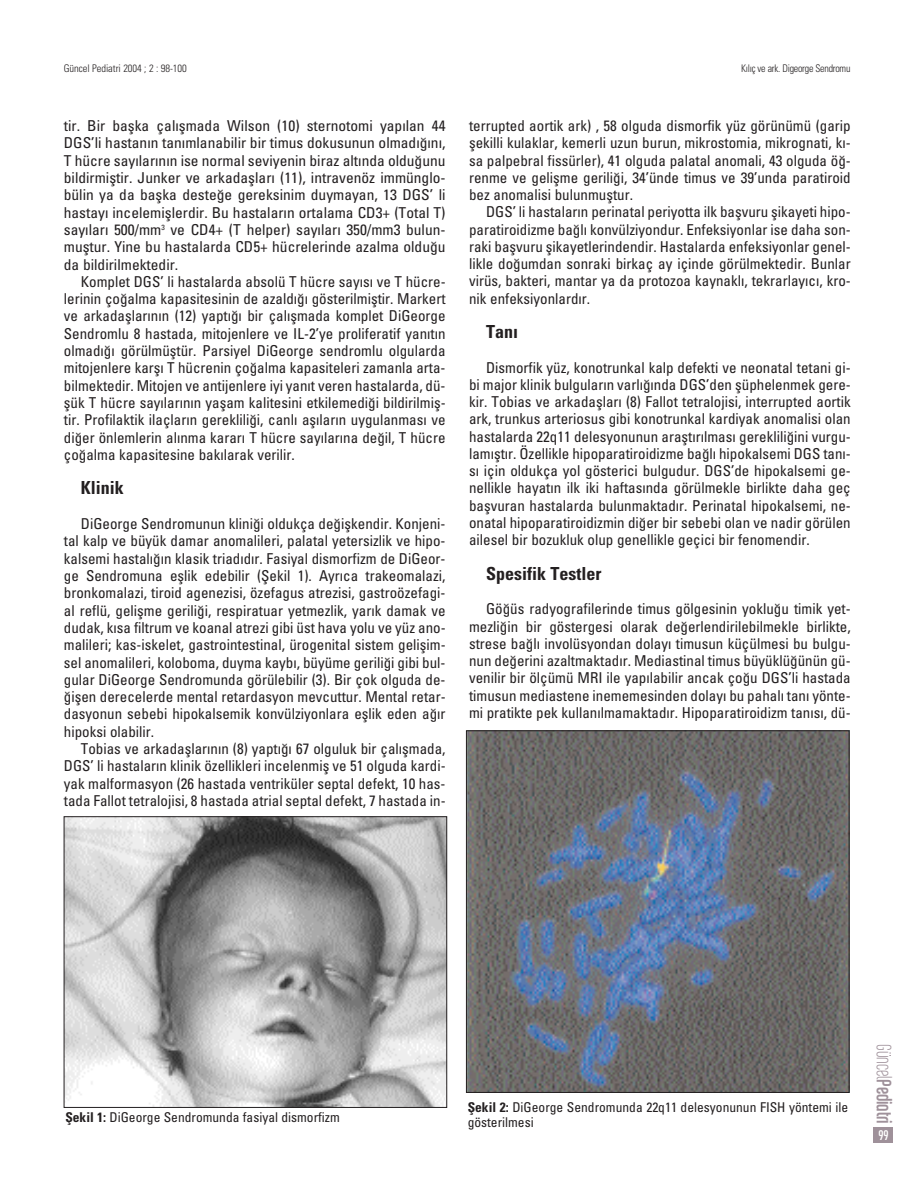
<style>
.page{position:relative;width:915px;height:1191px;background:#fff}
.page>*{position:absolute;margin:0;border:0;box-sizing:border-box;transform-origin:0 0}
.t1{font:22.2px "Chalet Comprime Cologne Seventy";letter-spacing:-.005em;color:#9f919a}
.t2{font:700 condensed 18px "Univers";color:#231f20}
.t3{font:condensed 15px/17.2px "Univers";color:#231f20;text-align:justify}
.t4{font:15px "Chalet Comprime Cologne Seventy";color:#fff}
.t5{font:condensed 13.5px/15px "Univers";color:#231f20}
.t6{font:300 condensed 10.5px "Univers";letter-spacing:-.005em;color:#231f20}
.t7{font:300 condensed 10.5px "Univers";letter-spacing:-.005em;color:#231f20;scale:.95 1}
.s1{font-weight:700}
.s2{font-family:"Chalet Comprime Milan Seventy"}
</style>
<div class="page">
<div style="left:872px;top:1127px;width:20px;height:15px;background:#9f919a"></div>
<img style="left:66px;top:818px;width:379px;height:287px">
<div style="left:64px;top:816px;width:383px;height:291px;border:1px solid #231f20"></div>
<img style="left:468px;top:732px;width:379px;height:358px">
<div style="left:466px;top:730px;width:383px;height:362px;border:1px solid #231f20"></div>
<p class="t6" style="left:64px;top:65px;width:124px">Güncel Pediatri 2004 ; 2 : 98-100</p>
<p class="t7" style="left:740px;top:65px;width:117px">K›l›ç ve ark. Digeorge Sendromu</p>
<p class="t3" style="left:64px;top:118px;width:383px">tir. Bir baflka çal›flmada Wilson (10) sternotomi yap›lan 44<br>DGS’li hastan›n tan›mlanabilir bir timus dokusunun olmad›¤›n›, T hücre say›lar›n›n ise normal seviyenin biraz alt›nda oldu¤unu bildirmifltir. Junker ve arkadafllar› (11), intravenöz immünglo&shy;bülin ya da baflka deste¤e gereksinim duymayan, 13 DGS’ li hastay› incelemifllerdir. Bu hastalar›n ortalama CD3+ (Total T) say›lar› 500/mm<sup>3</sup> ve CD4+ (T helper) say›lar› 350/mm3 bulun&shy;mufltur. Yine bu hastalarda CD5+ hücrelerinde azalma oldu¤u da bildirilmektedir.</p>
<p class="t3" style="left:64px;top:274px;width:383px;text-indent:17px">Komplet DGS’ li hastalarda absolü T hücre say›s› ve T hücre&shy;lerinin ço¤alma kapasitesinin de azald›¤› gösterilmifltir. Markert ve arkadafllar›n›n (12) yapt›¤› bir çal›flmada komplet DiGeorge Sendromlu 8 hastada, mitojenlere ve IL-2’ye proliferatif yan›t›n olmad›¤› görülmüfltür. Parsiyel DiGeorge sendromlu olgularda mitojenlere karfl› T hücrenin ço¤alma kapasiteleri zamanla arta&shy;bilmektedir. Mitojen ve antijenlere iyi yan›t veren hastalarda, dü&shy;flük T hücre say›lar›n›n yaflam kalitesini etkilemedi¤i bildirilmifl&shy;tir. Profilaktik ilaçlar›n gereklili¤i, canl› afl›lar›n uygulanmas› ve di¤er önlemlerin al›nma karar› T hücre say›lar›na de¤il, T hücre ço¤alma kapasitesine bak›larak verilir.</p>
<p class="t2" style="left:81px;top:481px;width:45px">Klinik</p>
<p class="t3" style="left:64px;top:516px;width:383px;text-indent:17px">DiGeorge Sendromunun klini¤i oldukça de¤iflkendir. Konjeni&shy;tal kalp ve büyük damar anomalileri, palatal yetersizlik ve hipo&shy;kalsemi hastal›¤›n klasik triad›d›r. Fasiyal dismorfizm de DiGeor&shy;ge Sendromuna efllik edebilir (fiekil 1). Ayr›ca trakeomalazi, bronkomalazi, tiroid agenezisi, özefagus atrezisi, gastroözefagi&shy;al reflü, geliflme gerili¤i, respiratuar yetmezlik, yar›k damak ve dudak, k›sa filtrum ve koanal atrezi gibi üst hava yolu ve yüz ano&shy;malileri; kas-iskelet, gastrointestinal, ürogenital sistem geliflim&shy;sel anomalileri, koloboma, duyma kayb›, büyüme gerili¤i gibi bul&shy;gular DiGeorge Sendromunda görülebilir (3). Bir çok olguda de-¤iflen derecelerde mental retardasyon mevcuttur. Mental retar&shy;dasyonun sebebi hipokalsemik konvülziyonlara efllik eden a¤›r hipoksi olabilir.</p>
<p class="t3" style="left:64px;top:741px;width:383px;text-indent:17px">Tobias ve arkadafllar›n›n (8) yapt›¤› 67 olguluk bir çal›flmada, DGS’ li hastalar›n klinik özellikleri incelenmifl ve 51 olguda kardi&shy;yak malformasyon (26 hastada ventriküler septal defekt, 10 has&shy;tada Fallot tetralojisi, 8 hastada atrial septal defekt, 7 hastada in-</p>
<p class="t3" style="left:469px;top:118px;width:383px">terrupted aortik ark) , 58 olguda dismorfik yüz görünümü (garip flekilli kulaklar, kemerli uzun burun, mikrostomia, mikrognati, k›- sa palpebral fissürler), 41 olguda palatal anomali, 43 olguda ö¤- renme ve geliflme gerili¤i, 34’ünde timus ve 39’unda paratiroid bez anomalisi bulunmufltur.</p>
<p class="t3" style="left:469px;top:205px;width:383px;text-indent:17px">DGS’ li hastalar›n perinatal periyotta ilk baflvuru flikayeti hipo&shy;paratiroidizme ba¤l› konvülziyondur. Enfeksiyonlar ise daha son&shy;raki baflvuru flikayetlerindendir. Hastalarda enfeksiyonlar genel&shy;likle do¤umdan sonraki birkaç ay içinde görülmektedir. Bunlar virüs, bakteri, mantar ya da protozoa kaynakl›, tekrarlay›c›, kro&shy;nik enfeksiyonlard›r.</p>
<p class="t2" style="left:486px;top:325px;width:33px">Tan›</p>
<p class="t3" style="left:469px;top:360px;width:383px;text-indent:17px">Dismorfik yüz, konotrunkal kalp defekti ve neonatal tetani gi&shy;bi major klinik bulgular›n varl›¤›nda DGS’den flüphelenmek gere&shy;kir. Tobias ve arkadafllar› (8) Fallot tetralojisi, interrupted aortik ark, trunkus arteriosus gibi konotrunkal kardiyak anomalisi olan hastalarda 22q11 delesyonunun araflt›r›lmas› gereklili¤ini vurgu&shy;lam›flt›r. Özellikle hipoparatiroidizme ba¤l› hipokalsemi DGS tan›- s› için oldukça yol gösterici bulgudur. DGS’de hipokalsemi ge&shy;nellikle hayat›n ilk iki haftas›nda görülmekle birlikte daha geç baflvuran hastalarda bulunmaktad›r. Perinatal hipokalsemi, ne&shy;onatal hipoparatiroidizmin di¤er bir sebebi olan ve nadir görülen ailesel bir bozukluk olup genellikle geçici bir fenomendir.</p>
<p class="t2" style="left:486px;top:567px;width:117px">Spesifik Testler</p>
<p class="t3" style="left:469px;top:601px;width:383px;text-indent:17px">Gö¤üs radyografilerinde timus gölgesinin yoklu¤u timik yet&shy;mezli¤in bir göstergesi olarak de¤erlendirilebilmekle birlikte, strese ba¤l› involüsyondan dolay› timusun küçülmesi bu bulgu&shy;nun de¤erini azaltmaktad›r. Mediastinal timus büyüklü¤ünün gü&shy;venilir bir ölçümü MRI ile yap›labilir ancak ço¤u DGS’li hastada timusun mediastene inememesinden dolay› bu pahal› tan› yönte&shy;mi pratikte pek kullan›lmamaktad›r. Hipoparatiroidizm tan›s›, dü-</p>
<p class="t5" style="left:65px;top:1111px;width:276px"><span class="s1">fiekil 1:</span> DiGeorge Sendromunda fasiyal dismorfizm</p>
<p class="t5" style="left:467px;top:1100px;width:382px"><span class="s1">fiekil 2:</span> DiGeorge Sendromunda 22q11 delesyonunun FISH yöntemi ile gösterilmesi</p>
<h1 class="t1" style="left:897px;top:1044px;width:81px;rotate:90deg"><span class="s2">Güncel</span>Pediatri</h1>
<p class="t4" style="left:878px;top:1126px;width:12px">99</p>
</div>
